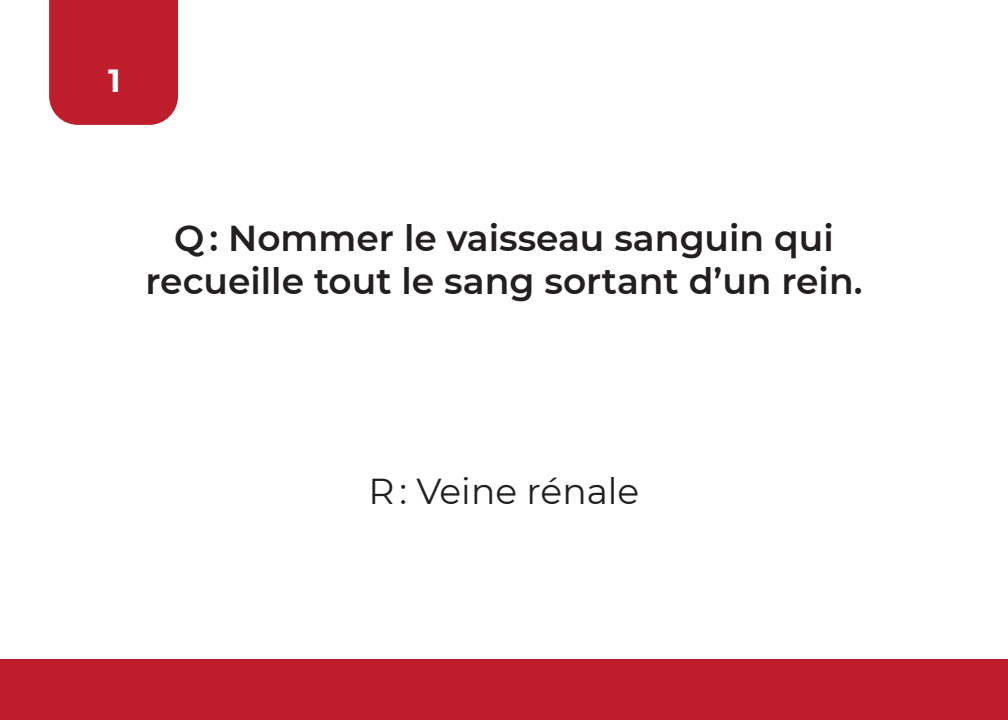
<style>
.page{position:relative;width:1008px;height:720px;background:#fff}
.page>*{position:absolute;margin:0;border:0;box-sizing:border-box;transform-origin:0 0}
.t1{font:600 36px/43.2px "Montserrat";color:#231f20;text-align:center}
.Réponse{font:36px "Montserrat";color:#231f20}
.t2{font:700 32px "Montserrat";color:#fff}
</style>
<div class="page">
<div style="left:49px;top:0;width:129px;height:125px;background:#be1d2c"></div>
<div style="left:0;top:660px;width:1008px;height:60px;background:#be1d2c"></div>
<p class="t2" style="left:108px;top:57px;width:14px">1</p>
<p class="t1" style="left:146px;top:215px;width:718px">Q : Nommer le vaisseau sanguin qui recueille tout le sang sortant d’un rein.</p>
<p class="Réponse" style="left:369px;top:466px;width:272px">R : Veine rénale</p>
</div>
